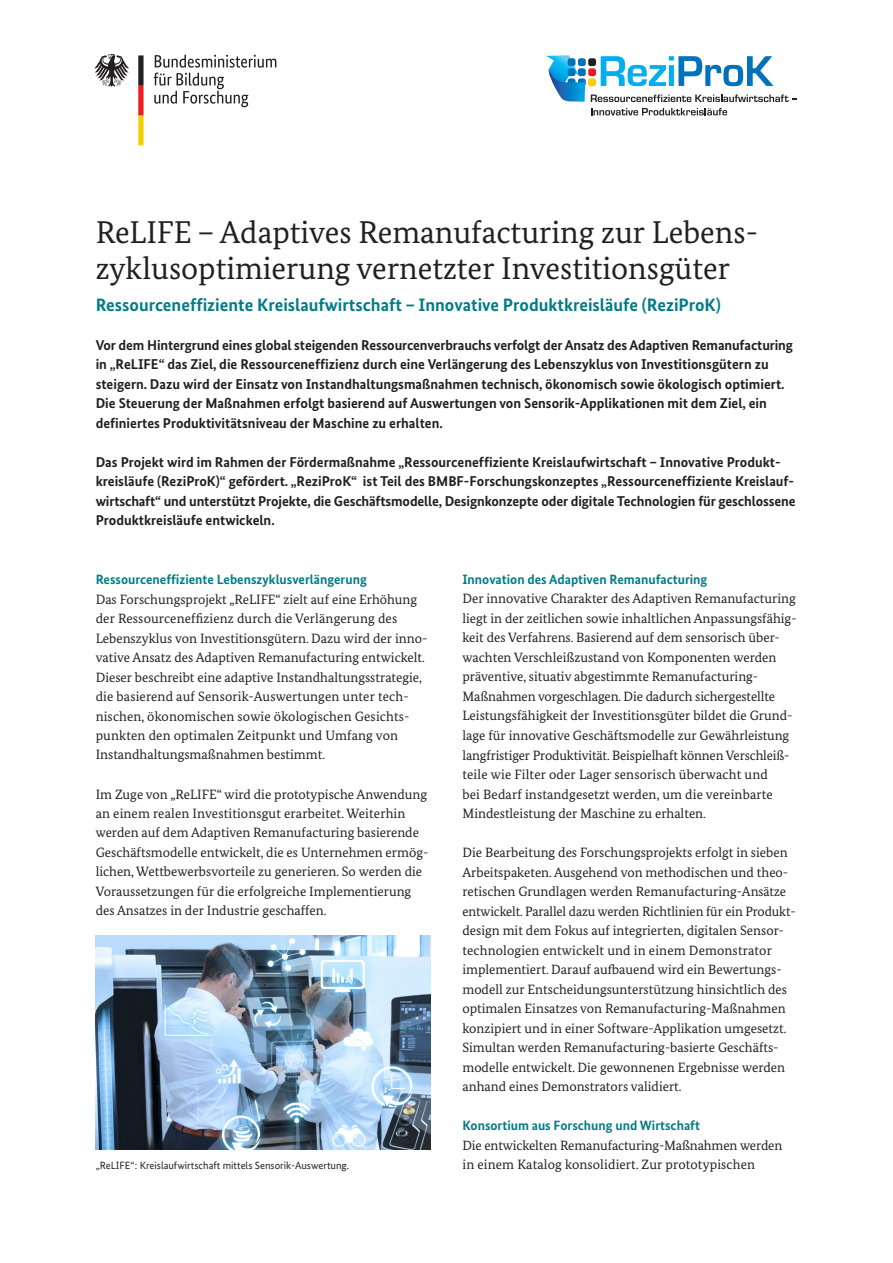
<style>
.page{position:relative;width:893px;height:1263px;background:#fff}
.page>*{position:absolute;margin:0;border:0;box-sizing:border-box;transform-origin:0 0}
.t1{font:31.5px/36px "Bundes Serif";color:#231f20}
.t2{font:700 18px "Bundes Sans";color:#007c87}
.t3{font:700 14.25px/19.5px "Bundes Sans";color:#231f20}
.t4{font:13.5px/19.5px "Bundes Serif";color:#231f20}
.t5{font:700 13.5px "Bundes Sans";color:#007c87}
.t6{font:10.5px "Bundes Sans";color:#231f20}
</style>
<div class="page">
<img style="left:96px;top:935px;width:335px;height:214px">
<svg style="left:601px;top:56px;width:172px;height:30px"></svg>
<div style="left:588px;top:58px;width:8px;height:8px;background:#231f20;border-radius:2px"></div>
<div style="left:588px;top:68px;width:8px;height:8px;background:#ee1d23;border-radius:2px"></div>
<div style="left:588px;top:78px;width:8px;height:8px;background:#feca0a;border-radius:2px"></div>
<svg style="left:546px;top:55px;width:39px;height:47px"></svg>
<svg style="left:591px;top:94px;width:206px;height:8px"></svg>
<svg style="left:591px;top:108px;width:136px;height:7px"></svg>
<svg style="left:154px;top:55px;width:122px;height:52px"></svg>
<svg style="left:94px;top:54px;width:35px;height:33px"></svg>
<svg style="left:138px;top:55px;width:6px;height:90px"></svg>
<h1 class="t1" style="left:96px;top:214px;width:664px">ReLIFE – Adaptives Remanufacturing zur Lebens&shy;zyklusoptimierung vernetzter Investitionsgüter</h1>
<h2 class="t2" style="left:96px;top:294px;width:627px">Ressourceneffiziente Kreislaufwirtschaft – Innovative Produktkreisläufe (ReziProK)</h2>
<p class="t3" style="left:96px;top:335px;width:699px">Vor dem Hintergrund eines global steigenden Ressourcenverbrauchs verfolgt der Ansatz des Adaptiven Remanufacturing in „ReLIFE“ das Ziel, die Ressourceneffizienz durch eine Verlängerung des Lebenszyklus von Investitionsgütern zu steigern. Dazu wird der Einsatz von Instandhaltungsmaßnahmen technisch, ökonomisch sowie ökologisch optimiert.<br>Die Steuerung der Maßnahmen erfolgt basierend auf Auswertungen von Sensorik-Applikationen mit dem Ziel, ein definiertes Produktivitätsniveau der Maschine zu erhalten.</p>
<p class="t3" style="left:96px;top:452px;width:701px">Das Projekt wird im Rahmen der Fördermaßnahme „Ressourceneffiziente Kreislaufwirtschaft – Innovative Produkt&shy;kreisläufe (ReziProK)“ gefördert. „ReziProK“ ist Teil des BMBF-Forschungskonzeptes „Ressourceneffiziente Kreislauf&shy;wirtschaft“ und unterstützt Projekte, die Geschäftsmodelle, Designkonzepte oder digitale Technologien für geschlossene Produktkreisläufe entwickeln.</p>
<p class="t5" style="left:96px;top:571px;width:273px">Ressourceneffiziente Lebenszyklusverlängerung</p>
<p class="t4" style="left:96px;top:589px;width:333px">Das Forschungsprojekt „ReLIFE“ zielt auf eine Erhöhung der Ressourceneffizienz durch die Verlängerung des Lebenszyklus von Investitionsgütern. Dazu wird der inno&shy;vative Ansatz des Adaptiven Remanufacturing entwickelt.<br>Dieser beschreibt eine adaptive Instandhaltungsstrategie, die basierend auf Sensorik-Auswertungen unter tech&shy;nischen, ökonomischen sowie ökologischen Gesichts&shy;punkten den optimalen Zeitpunkt und Umfang von Instandhaltungsmaßnahmen bestimmt.</p>
<p class="t4" style="left:96px;top:784px;width:334px">Im Zuge von „ReLIFE“ wird die prototypische Anwendung an einem realen Investitionsgut erarbeitet. Weiterhin werden auf dem Adaptiven Remanufacturing basierende Geschäftsmodelle entwickelt, die es Unternehmen ermög&shy;lichen, Wettbewerbsvorteile zu generieren. So werden die Voraussetzungen für die erfolgreiche Implementierung des Ansatzes in der Industrie geschaffen.</p>
<p class="t5" style="left:462px;top:571px;width:246px">Innovation des Adaptiven Remanufacturing</p>
<p class="t4" style="left:462px;top:589px;width:336px">Der innovative Charakter des Adaptiven Remanufacturing liegt in der zeitlichen sowie inhaltlichen Anpassungsfähig&shy;keit des Verfahrens. Basierend auf dem sensorisch über&shy;wachten Verschleißzustand von Komponenten werden präventive, situativ abgestimmte Remanufacturing-Maßnahmen vorgeschlagen. Die dadurch sichergestellte Leistungsfähigkeit der Investitionsgüter bildet die Grund&shy;lage für innovative Geschäftsmodelle zur Gewährleistung langfristiger Produktivität. Beispielhaft können Verschleiß&shy;teile wie Filter oder Lager sensorisch überwacht und<br>bei Bedarf instandgesetzt werden, um die vereinbarte Mindestleistung der Maschine zu erhalten.</p>
<p class="t4" style="left:462px;top:842px;width:335px">Die Bearbeitung des Forschungsprojekts erfolgt in sieben Arbeitspaketen. Ausgehend von methodischen und theo&shy;retischen Grundlagen werden Remanufacturing-Ansätze entwickelt. Parallel dazu werden Richtlinien für ein Produkt&shy;design mit dem Fokus auf integrierten, digitalen Sensor&shy;technologien entwickelt und in einem Demonstrator implementiert. Darauf aufbauend wird ein Bewertungs&shy;modell zur Entscheidungsunterstützung hinsichtlich des optimalen Einsatzes von Remanufacturing-Maßnahmen konzipiert und in einer Software-Applikation umgesetzt.<br>Simultan werden Remanufacturing-basierte Geschäfts&shy;modelle entwickelt. Die gewonnenen Ergebnisse werden anhand eines Demonstrators validiert.</p>
<p class="t5" style="left:462px;top:1117px;width:239px">Konsortium aus Forschung und Wirtschaft</p>
<p class="t4" style="left:462px;top:1135px;width:321px">Die entwickelten Remanufacturing-Maßnahmen werden</p>
<p class="t6" style="left:96px;top:1159px;width:255px">„ReLIFE“: Kreislaufwirtschaft mittels Sensorik-Auswertung.</p>
<p class="t4" style="left:462px;top:1154px;width:294px">in einem Katalog konsolidiert. Zur prototypischen</p>
</div>
